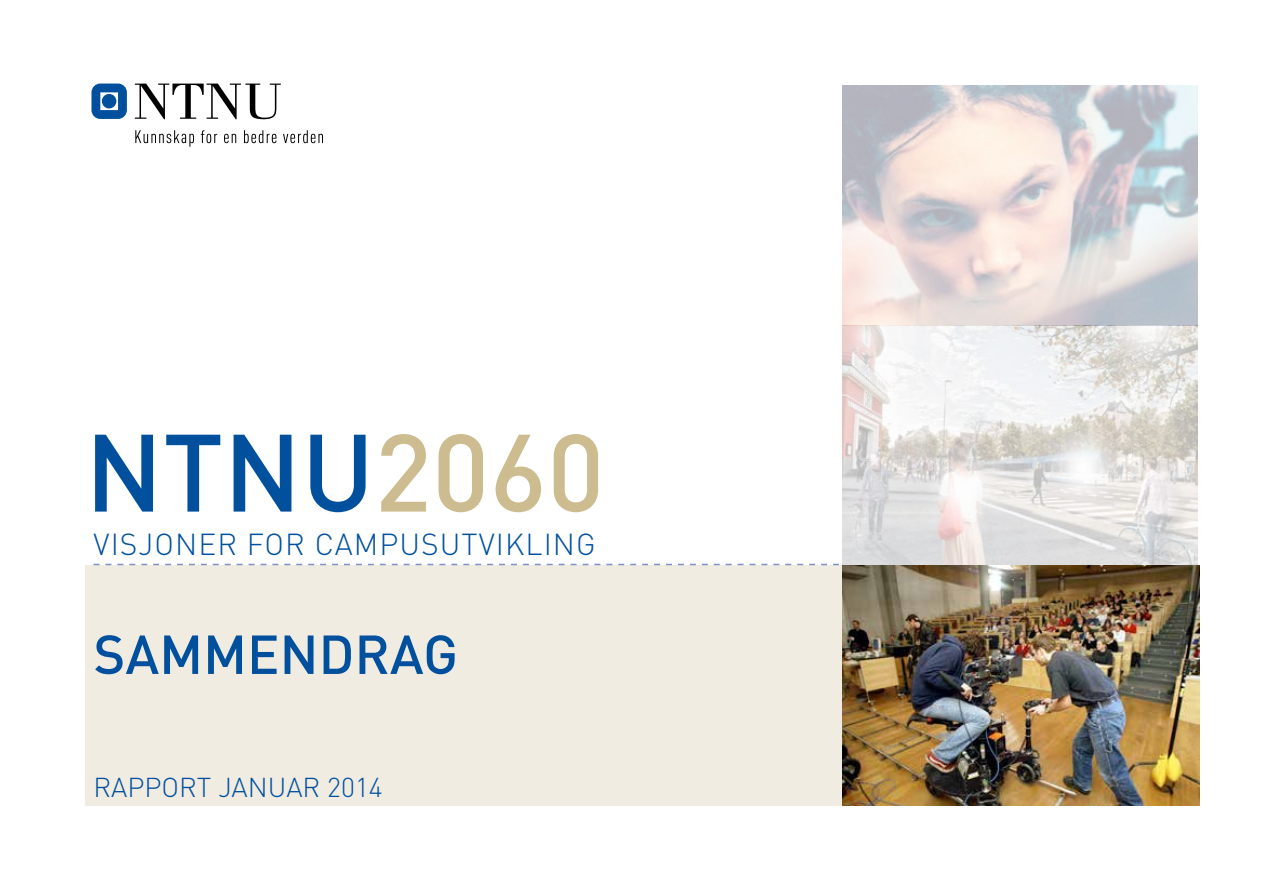
<style>
.page{position:relative;width:1263px;height:893px;background:#fff}
.page>*{position:absolute;margin:0;border:0;box-sizing:border-box;transform-origin:0 0}
.t1{font:500 108px "DIN";color:#00509e}
.t2{font:500 54px "DIN";color:#00509e}
.t3{font:300 30px "DIN";letter-spacing:.035em;color:#00509e}
.t4{font:300 27px "DIN";color:#00509e}
.s1{color:#ccbc8f}
</style>
<div class="page">
<div style="left:85px;top:566px;width:757px;height:240px;background:#f1ece2"></div>
<img style="left:842px;top:85px;width:357px;height:721px">
<svg style="left:135px;top:130px;width:59px;height:17px"></svg>
<svg style="left:201px;top:130px;width:16px;height:13px"></svg>
<svg style="left:224px;top:134px;width:12px;height:9px"></svg>
<svg style="left:244px;top:130px;width:32px;height:13px"></svg>
<svg style="left:283px;top:130px;width:40px;height:13px"></svg>
<svg style="left:91px;top:84px;width:36px;height:35px"></svg>
<div style="left:102px;top:94px;width:14px;height:14px;background:#00509e;border-radius:50%"></div>
<svg style="left:135px;top:84px;width:146px;height:35px"></svg>
<svg style="left:94px;top:564px;width:745px;height:1px"></svg>
<h1 class="t1" style="left:85px;top:404px;width:521px">NTNU<span class="s1">2060</span></h1>
<p class="t3" style="left:94px;top:526px;width:504px">VISJONER FOR CAMPUSUTVIKLING</p>
<h2 class="t2" style="left:94px;top:620px;width:366px">SAMMENDRAG</h2>
<p class="t4" style="left:94px;top:770px;width:291px">RAPPORT JANUAR 2014</p>
</div>
